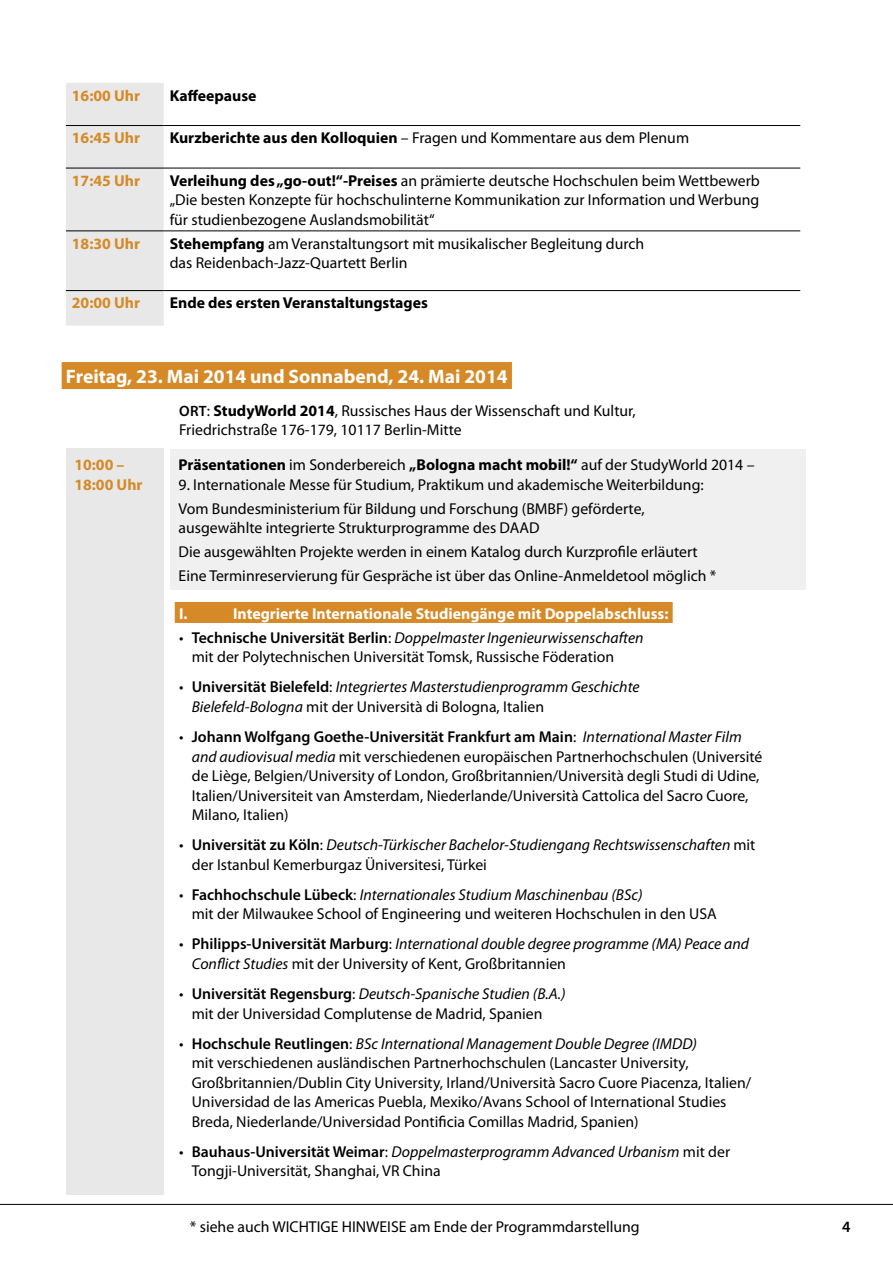
<style>
.page{position:relative;width:893px;height:1263px;background:#fff}
.page>*{position:absolute;margin:0;border:0;box-sizing:border-box;transform-origin:0 0}
.t1{font:700 19.5px "Myriad Pro";color:#fff}
.t2{font:15.75px/19.5px "Myriad Pro";color:#000}
.t3{font:italic 15.75px/19.5px "Myriad Pro";color:#000}
.t4{font:700 15.75px "Myriad Pro";color:#fff}
.t5{font:700 15.75px/19.5px "Myriad Pro";color:#d58a27}
.t6{font:700 15.75px "Myriad Pro";color:#000}
.t7{font:600 15.75px "Myriad Pro";color:#000}
.s1{font-weight:700}
.s2{font-weight:600;font-size:15px}
.s3{font-weight:600}
.s4{font-style:italic}
.s5{font-style:normal}
.s6{font-weight:600;font-style:normal}
</style>
<div class="page">
<hr style="left:0;top:1204px;width:893px;height:1px;background:#000">
<div style="left:171px;top:450px;width:635px;height:140px;background:#f0f0f0"></div>
<div style="left:66px;top:83px;width:98px;height:243px;background:#e8e8e8"></div>
<hr style="left:66px;top:125px;width:98px;height:1px;background:#000">
<hr style="left:164px;top:125px;width:636px;height:1px;background:#000">
<hr style="left:66px;top:168px;width:98px;height:1px;background:#000">
<hr style="left:164px;top:168px;width:636px;height:1px;background:#000">
<hr style="left:66px;top:230px;width:98px;height:1px;background:#000">
<hr style="left:164px;top:230px;width:636px;height:1px;background:#000">
<hr style="left:66px;top:290px;width:98px;height:1px;background:#000">
<hr style="left:164px;top:290px;width:636px;height:1px;background:#000">
<div style="left:175px;top:602px;width:498px;height:21px;background:#d58a27"></div>
<div style="left:66px;top:449px;width:98px;height:746px;background:#e8e8e8"></div>
<div style="left:62px;top:362px;width:450px;height:27px;background:#d58a27"></div>
<p class="t5" style="left:72px;top:85px;width:70px">16:00 Uhr</p>
<p class="t6" style="left:170px;top:85px;width:88px">Kaffeepause</p>
<p class="t5" style="left:72px;top:128px;width:70px">16:45 Uhr</p>
<p class="t2" style="left:170px;top:128px;width:521px"><span class="s1">Kurzberichte aus den Kolloquien</span> – Fragen und Kommentare aus dem Plenum</p>
<p class="t5" style="left:72px;top:170px;width:70px">17:45 Uhr</p>
<p class="t2" style="left:170px;top:171px;width:592px;text-align:justify"><span class="s1">Verleihung des „go-out!“-Preises</span> an prämierte deutsche Hochschulen beim Wettbewerb „Die besten Konzepte für hochschulinterne Kommunikation zur Information und Werbung für studienbezogene Auslandsmobilität“</p>
<p class="t5" style="left:72px;top:233px;width:70px">18:30 Uhr</p>
<p class="t2" style="left:170px;top:233px;width:476px"><span class="s1">Stehempfang</span> am Veranstaltungsort mit musikalischer Begleitung durch das Reidenbach-Jazz-Quartett Berlin</p>
<p class="t5" style="left:72px;top:293px;width:70px">20:00 Uhr</p>
<p class="t6" style="left:170px;top:293px;width:260px">Ende des ersten Veranstaltungstages</p>
<p class="t1" style="left:66px;top:364px;width:443px">Freitag, 23. Mai 2014 und Sonnabend, 24. Mai 2014</p>
<p class="t5" style="left:74px;top:455px;width:70px">10:00 –<br>18:00 Uhr</p>
<p class="t2" style="left:179px;top:400px;width:458px"><span class="s2">Ort</span>: <span class="s1">StudyWorld 2014</span>, Russisches Haus der Wissenschaft und Kultur,<br>Friedrichstraße 176-179, 10117 Berlin-Mitte</p>
<p class="t2" style="left:179px;top:455px;width:577px"><span class="s1">Präsentationen</span> im Sonderbereich <span class="s1">„Bologna macht mobil!“</span> auf der StudyWorld 2014 –</p>
<p class="t2" style="left:179px;top:472px;width:527px;line-height:23.7px">9. Internationale Messe für Studium, Praktikum und akademische Weiterbildung:<br>Vom Bundesministerium für Bildung und Forschung (BMBF) geförderte,</p>
<p class="t2" style="left:179px;top:516px;width:539px;line-height:23.7px">ausgewählte integrierte Strukturprogramme des DAAD<br>Die ausgewählten Projekte werden in einem Katalog durch Kurzprofile erläutert<br>Eine Terminreservierung für Gespräche ist über das Online-Anmeldetool möglich *</p>
<p class="t4" style="left:179px;top:603px;width:10px">I.</p>
<p class="t4" style="left:233px;top:603px;width:437px">Integrierte Internationale Studiengänge mit Doppelabschluss:</p>
<p class="t2" style="left:192px;top:627px;width:453px;text-indent:-13px">• <span class="s3">Technische Universität Berlin</span>: <span class="s4">Doppelmaster Ingenieurwissenschaften </span>mit der Polytechnischen Universität Tomsk, Russische Föderation</p>
<p class="t3" style="left:192px;top:677px;width:449px;text-indent:-13px"><span class="s5">•</span> <span class="s6">Universität Bielefeld</span><span class="s5">:</span> Integriertes Masterstudienprogramm Geschichte<br>Bielefeld-Bologna <span class="s5">mit der Università di Bologna, Italien</span></p>
<p class="t2" style="left:192px;top:727px;width:572px;text-indent:-13px">• <span class="s3">Johann Wolfgang Goethe-Universität Frankfurt am Main</span>: <span class="s4">International Master Film and audiovisual media</span> mit verschiedenen europäischen Partnerhochschulen (Université de Liège, Belgien/University of London, Großbritannien/Università degli Studi di Udine, Italien/Universiteit van Amsterdam, Niederlande/Università Cattolica del Sacro Cuore, Milano, Italien)</p>
<p class="t3" style="left:192px;top:835px;width:565px;text-indent:-13px"><span class="s5">•</span> <span class="s6">Universität zu Köln</span><span class="s5">:</span> Deutsch-Türkischer Bachelor-Studiengang Rechtswissenschaften <span class="s5">mit der Istanbul Kemerburgaz Üniversitesi, Türkei</span></p>
<p class="t2" style="left:192px;top:884px;width:526px;text-indent:-13px">• <span class="s3">Fachhochschule Lübeck</span>: <span class="s4">Internationales Studium Maschinenbau (BSc)<br></span>mit der Milwaukee School of Engineering und weiteren Hochschulen in den USA</p>
<p class="t3" style="left:192px;top:934px;width:559px;text-indent:-13px"><span class="s5">•</span> <span class="s6">Philipps-Universität Marburg</span><span class="s5">:</span> International double degree programme (MA) Peace and<br>Conflict Studies <span class="s5">mit der University of Kent, Großbritannien</span></p>
<p class="t2" style="left:192px;top:984px;width:375px;text-indent:-13px">• <span class="s3">Universität Regensburg</span>: <span class="s4">Deutsch-Spanische Studien (B.A.) </span>mit der Universidad Complutense de Madrid, Spanien</p>
<p class="t2" style="left:192px;top:1033px;width:561px;text-indent:-13px">• <span class="s3">Hochschule Reutlingen</span>: <span class="s4">BSc International Management Double Degree (IMDD)<br></span>mit verschiedenen ausländischen Partnerhochschulen (Lancaster University, Großbritannien/Dublin City University, Irland/Università Sacro Cuore Piacenza, Italien/ Universidad de las Americas Puebla, Mexiko/Avans School of International Studies Breda, Niederlande/Universidad Pontificia Comillas Madrid, Spanien)</p>
<p class="t2" style="left:192px;top:1141px;width:540px;text-indent:-13px">• <span class="s3">Bauhaus-Universität Weimar</span>: <span class="s4">Doppelmasterprogramm Advanced Urbanism</span> mit der<br>Tongji-Universität, Shanghai, VR China</p>
<p class="t2" style="left:190px;top:1217px;width:451px">* siehe auch WICHTIGE HINWEISE am Ende der Programmdarstellung</p>
<p class="t7" style="left:842px;top:1217px;width:10px">4</p>
</div>
